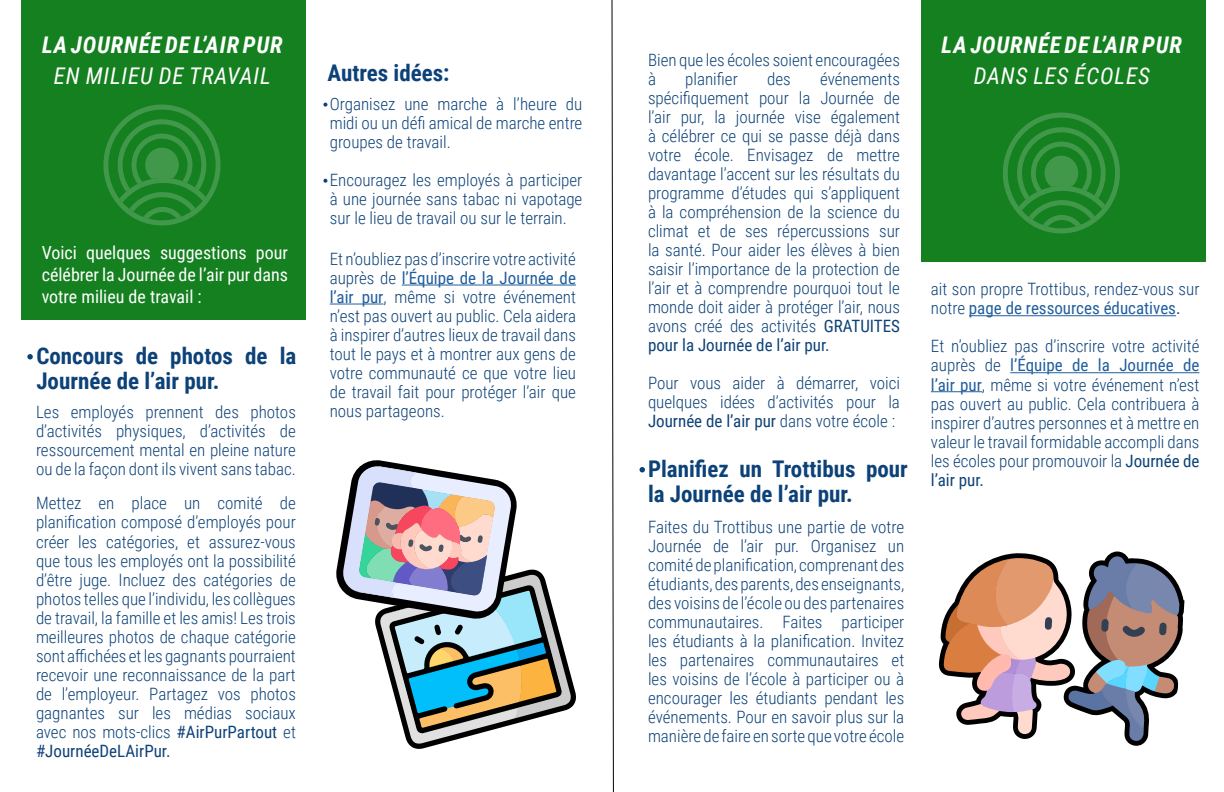
<style>
.page{position:relative;width:1224px;height:792px;background:#fff}
.page>*{position:absolute;margin:0;border:0;box-sizing:border-box;transform-origin:0 0}
.t1{font:700 23px/25px "Roboto Condensed";color:#0d4278}
.t2{font:italic 700 23px "Roboto Condensed";letter-spacing:.035em;color:#fff}
.t3{font:italic 23px "Roboto Condensed";letter-spacing:.035em;color:#fff}
.t4{font:18px/21.6px "Roboto Condensed";color:#fff;text-align:justify}
.t5{font:300 17px/19px "Roboto Condensed";color:#0d4278;text-align:justify}
.s1{font-weight:400}
.s2{font-weight:400;color:#215e9e}
</style>
<div class="page">
<div style="left:22px;top:0;width:284px;height:320px;background:#14801f"></div>
<svg style="left:103px;top:104px;width:118px;height:121px"></svg>
<div style="left:921px;top:0;width:284px;height:262px;background:#14801f"></div>
<svg style="left:1003px;top:112px;width:117px;height:121px"></svg>
<svg style="left:27px;top:354px;width:6px;height:6px"></svg>
<svg style="left:640px;top:467px;width:5px;height:5px"></svg>
<hr style="left:402px;top:285px;width:174px;height:1px;background:#215e9e">
<hr style="left:330px;top:304px;width:53px;height:1px;background:#215e9e">
<svg style="left:323px;top:103px;width:4px;height:4px"></svg>
<svg style="left:323px;top:179px;width:4px;height:4px"></svg>
<svg style="left:336px;top:460px;width:240px;height:289px"></svg>
<hr style="left:969px;top:315px;width:207px;height:1px;background:#215e9e">
<hr style="left:1010px;top:372px;width:189px;height:1px;background:#215e9e">
<hr style="left:931px;top:391px;width:51px;height:1px;background:#215e9e">
<svg style="left:938px;top:551px;width:246px;height:195px"></svg>
<svg style="left:611px;top:0;width:3px;height:792px"></svg>
<h1 class="t2" style="left:42px;top:29px;width:242px">LA JOURNÉE DE L’AIR PUR</h1>
<h1 class="t3" style="left:54px;top:60px;width:219px">EN MILIEU DE TRAVAIL</h1>
<p class="t4" style="left:42px;top:241px;width:248px">Voici quelques suggestions pour célébrer la Journée de l’air pur dans votre milieu de travail :</p>
<h1 class="t1" style="left:36px;top:342px;width:261px">Concours de photos de la<br>Journée de l’air pur.</h1>
<p class="t5" style="left:36px;top:402px;width:261px">Les employés prennent des photos d’activités physiques, d’activités de ressourcement mental en pleine nature ou de la façon dont ils vivent sans tabac.</p>
<p class="t5" style="left:36px;top:493px;width:261px">Mettez en place un comité de planification composé d’employés pour créer les catégories, et assurez-vous que tous les employés ont la possibilité d’être juge. Incluez des catégories de photos telles que l’individu, les collègues de travail, la famille et les amis! Les trois meilleures photos de chaque catégorie sont affichées et les gagnants pourraient recevoir une reconnaissance de la part de l’employeur. Partagez vos photos gagnantes sur les médias sociaux avec nos mots-clics <span class="s1">#AirPurPartout</span> et <span class="s1">#JournéeDeLAirPur.</span></p>
<h1 class="t1" style="left:327px;top:59px;width:124px">Autres idées:</h1>
<p class="t5" style="left:330px;top:94px;width:254px">Organisez une marche à l’heure du midi ou un défi amical de marche entre groupes de travail.</p>
<p class="t5" style="left:330px;top:170px;width:254px">Encouragez les employés à participer à une journée sans tabac ni vapotage sur le lieu de travail ou sur le terrain.</p>
<p class="t5" style="left:330px;top:249px;width:248px">Et n’oubliez pas d’inscrire votre activité auprès de <span class="s2">l’Équipe de la Journée de l’air pur</span>, même si votre événement n’est pas ouvert au public. Cela aidera à inspirer d’autres lieux de travail dans tout le pays et à montrer aux gens de votre communauté ce que votre lieu de travail fait pour protéger l’air que nous partageons.</p>
<p class="t5" style="left:648px;top:50px;width:254px">Bien que les écoles soient encouragées à</p>
<p class="t5" style="left:685px;top:69px;width:54px">planifier</p>
<p class="t5" style="left:767px;top:69px;width:25px">des</p>
<p class="t5" style="left:648px;top:69px;width:254px;text-indent:172px">événements spécifiquement pour la Journée de l’air pur, la journée vise également à célébrer ce qui se passe déjà dans votre école. Envisagez de mettre davantage l’accent sur les résultats du programme d’études qui s’appliquent à la compréhension de la science du climat et de ses répercussions sur la santé. Pour aider les élèves à bien saisir l’importance de la protection de l’air et à comprendre pourquoi tout le monde doit aider à protéger l’air, nous avons créé des activités <span class="s1">GRATUITES pour la Journée de l’air pur.</span></p>
<p class="t5" style="left:648px;top:373px;width:253px">Pour vous aider à démarrer, voici quelques idées d’activités pour la <span class="s1">Journée de l’air pur</span> dans votre école :</p>
<h1 class="t1" style="left:648px;top:456px;width:261px">Planifiez un Trottibus pour la Journée de l’air pur.</h1>
<p class="t5" style="left:648px;top:516px;width:258px">Faites du Trottibus une partie de votre Journée de l’air pur. Organisez un comité de planification, comprenant des étudiants, des parents, des enseignants, des voisins de l’école ou des partenaires communautaires. Faites participer les étudiants à la planification. Invitez les partenaires communautaires et les voisins de l’école à participer ou à encourager les étudiants pendant les événements. Pour en savoir plus sur la manière de faire en sorte que votre école</p>
<h1 class="t2" style="left:942px;top:29px;width:242px">LA JOURNÉE DE L’AIR PUR</h1>
<h1 class="t3" style="left:974px;top:60px;width:177px">DANS LES ÉCOLES</h1>
<p class="t5" style="left:931px;top:279px;width:270px">ait son propre Trottibus, rendez-vous sur notre <span class="s2">page de ressources éducatives</span><span class="s1">.</span></p>
<p class="t5" style="left:931px;top:336px;width:270px">Et n’oubliez pas d’inscrire votre activité auprès de <span class="s2">l’Équipe de la Journée de l’air pur</span>, même si votre événement n’est pas ouvert au public. Cela contribuera à inspirer d’autres personnes et à mettre en valeur le travail formidable accompli dans les écoles pour promouvoir la <span class="s1">Journée de l’air pur.</span></p>
</div>
